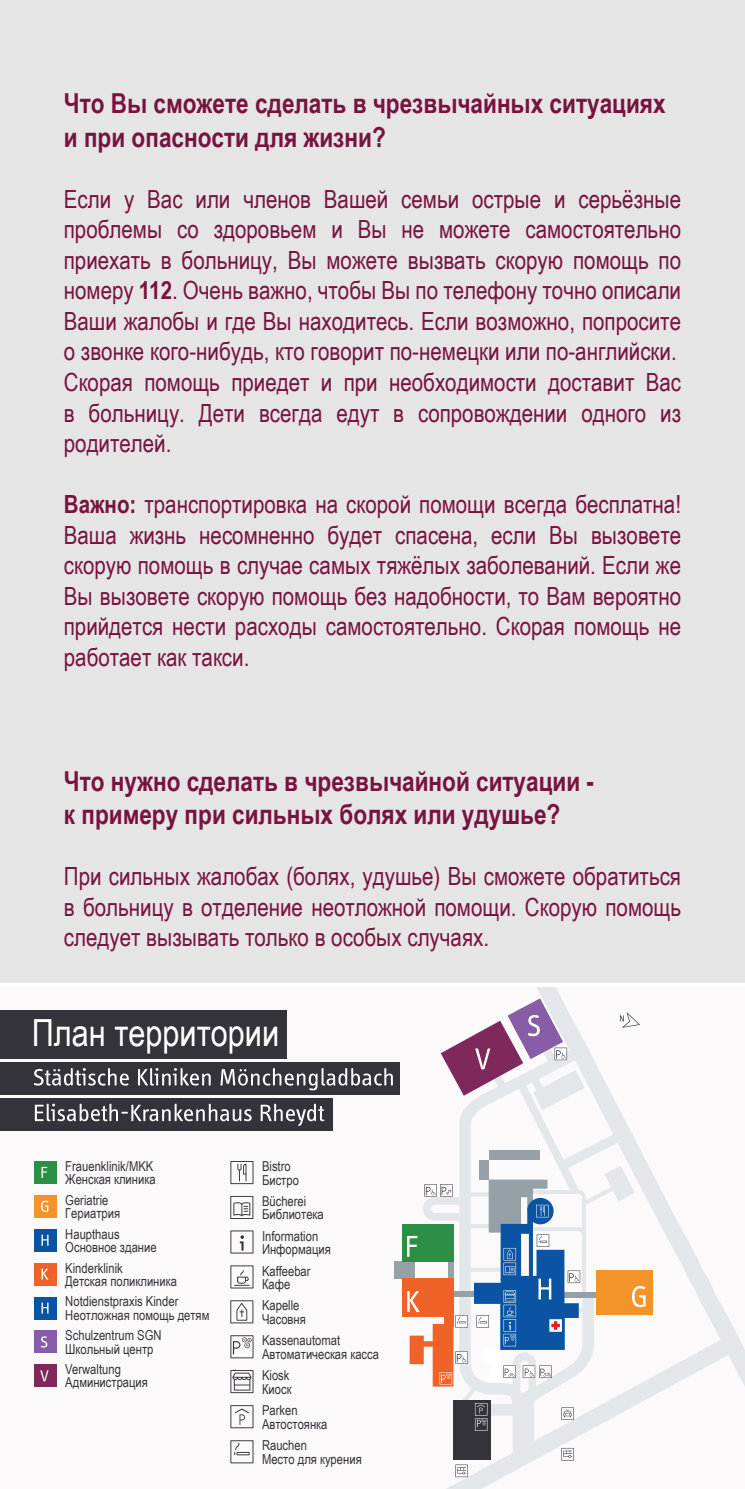
<style>
.page{position:relative;width:745px;height:1489px;background:#fff}
.page>*{position:absolute;margin:0;border:0;box-sizing:border-box;transform-origin:0 0}
.t1{font:37.25px "Arial Narrow";color:#fff}
.t2{font:700 27.5px/33.5px "Arial Narrow";color:#78133f}
.t3{font:25px/30.5px "Arial Narrow";color:#78133f;text-align:justify}
.t4{font:13.75px/13.8px "Arial Narrow";color:#35333a}
.s1{font-weight:700}
</style>
<div class="page">
<div style="left:0;top:0;width:744px;height:982px;background:#e5e5e5"></div>
<div style="left:0;top:987px;width:744px;height:501px;background:#fcf9fb"></div>
<div style="left:393px;top:1261px;width:21px;height:17px;background:#96a0a7"></div>
<svg style="left:537px;top:987px;width:194px;height:336px"></svg>
<svg style="left:448px;top:1323px;width:296px;height:165px"></svg>
<div style="left:401px;top:1224px;width:52px;height:37px;background:#2b8f47"></div>
<div style="left:402px;top:1278px;width:51px;height:39px;background:#ef6328"></div>
<div style="left:596px;top:1269px;width:56px;height:45px;background:#f5932b"></div>
<svg style="left:407px;top:998px;width:238px;height:478px"></svg>
<div style="left:0;top:1010px;width:286px;height:48px;background:#35333a"></div>
<div style="left:0;top:1062px;width:400px;height:32px;background:#35333a"></div>
<svg style="left:34px;top:1068px;width:95px;height:17px"></svg>
<svg style="left:138px;top:1068px;width:72px;height:17px"></svg>
<svg style="left:220px;top:1068px;width:172px;height:22px"></svg>
<div style="left:0;top:1097px;width:332px;height:33px;background:#35333a"></div>
<svg style="left:35px;top:1103px;width:216px;height:18px"></svg>
<svg style="left:260px;top:1103px;width:64px;height:22px"></svg>
<div style="left:34px;top:1364px;width:22px;height:22px;background:#7f285b"></div>
<svg style="left:40px;top:1370px;width:8px;height:11px"></svg>
<div style="left:34px;top:1330px;width:22px;height:23px;background:#875da7"></div>
<svg style="left:41px;top:1336px;width:6px;height:11px"></svg>
<div style="left:34px;top:1262px;width:22px;height:23px;background:#ef6328"></div>
<svg style="left:41px;top:1268px;width:7px;height:11px"></svg>
<div style="left:34px;top:1160px;width:22px;height:23px;background:#2b8f47"></div>
<svg style="left:41px;top:1166px;width:6px;height:11px"></svg>
<div style="left:34px;top:1194px;width:22px;height:23px;background:#f5932b"></div>
<svg style="left:41px;top:1200px;width:7px;height:11px"></svg>
<div style="left:34px;top:1228px;width:22px;height:23px;background:#0a54a3"></div>
<svg style="left:41px;top:1234px;width:7px;height:11px"></svg>
<div style="left:34px;top:1296px;width:22px;height:23px;background:#0a54a3"></div>
<svg style="left:41px;top:1302px;width:7px;height:11px"></svg>
<svg style="left:230px;top:1440px;width:23px;height:23px"></svg>
<svg style="left:230px;top:1370px;width:23px;height:22px"></svg>
<svg style="left:230px;top:1230px;width:23px;height:23px"></svg>
<svg style="left:230px;top:1335px;width:23px;height:23px"></svg>
<svg style="left:230px;top:1265px;width:23px;height:23px"></svg>
<svg style="left:230px;top:1161px;width:23px;height:22px"></svg>
<svg style="left:230px;top:1300px;width:23px;height:23px"></svg>
<svg style="left:230px;top:1195px;width:23px;height:23px"></svg>
<svg style="left:230px;top:1405px;width:23px;height:22px"></svg>
<p class="t2" style="left:64px;top:86px;width:603px">Что Вы сможете сделать в чрезвычайных ситуациях и при опасности для жизни?</p>
<p class="t3" style="left:64px;top:183px;width:618px">Если у Вас или членов Вашей семьи острые и серьёзные проблемы со здоровьем и Вы не можете самостоятельно приехать в больницу, Вы можете вызвать скорую помощь по номеру <span class="s1">112</span>. Очень важно, чтобы Вы по телефону точно описали Ваши жалобы и где Вы находитесь. Если возможно, попросите о звонке кого-нибудь, кто говорит по-немецки или по-английски.</p>
<p class="t3" style="left:64px;top:366px;width:618px">Скорая помощь приедет и при необходимости доставит Вас в больницу. Дети всегда едут в сопровождении одного из родителей.</p>
<p class="t3" style="left:64px;top:488px;width:618px"><span class="s1">Важно:</span> транспортировка на скорой помощи всегда бесплатна!<br>Ваша жизнь несомненно будет спасена, если Вы вызовете скорую помощь в случае самых тяжёлых заболеваний. Если же Вы вызовете скорую помощь без надобности, то Вам вероятно прийдется нести расходы самостоятельно. Скорая помощь не работает как такси.</p>
<p class="t2" style="left:64px;top:763px;width:531px">Что нужно сделать в чрезвычайной ситуации - к примеру при сильных болях или удушье?</p>
<p class="t3" style="left:64px;top:860px;width:618px">При сильных жалобах (болях, удушье) Вы сможете обратиться в больницу в отделение неотложной помощи. Скорую помощь следует вызывать только в особых случаях.</p>
<p class="t1" style="left:32px;top:1005px;width:249px">План территории</p>
<p class="t4" style="left:65px;top:1158px;width:92px">Frauenklinik/MKK<br>Женская клиника</p>
<p class="t4" style="left:65px;top:1192px;width:56px">Geriatrie<br>Гериатрия</p>
<p class="t4" style="left:65px;top:1226px;width:93px">Haupthaus<br>Основное здание</p>
<p class="t4" style="left:65px;top:1260px;width:113px">Kinderklinik<br>Детская поликлиника</p>
<p class="t4" style="left:65px;top:1294px;width:145px">Notdienstpraxis Kinder<br>Неотложная помощь детям</p>
<p class="t4" style="left:65px;top:1328px;width:98px">Schulzentrum SGN<br>Школьный центр</p>
<p class="t4" style="left:65px;top:1362px;width:84px">Verwaltung<br>Администрация</p>
<p class="t4" style="left:262px;top:1158px;width:38px">Bistro<br>Бистро</p>
<p class="t4" style="left:262px;top:1193px;width:63px">Bücherei<br>Библиотека</p>
<p class="t4" style="left:262px;top:1228px;width:70px">Information<br>Информация</p>
<p class="t4" style="left:262px;top:1263px;width:50px">Kaffeebar<br>Кафе</p>
<p class="t4" style="left:262px;top:1298px;width:45px">Kapelle<br>Часовня</p>
<p class="t4" style="left:262px;top:1332px;width:118px">Kassenautomat<br>Автоматическая касса</p>
<p class="t4" style="left:262px;top:1367px;width:31px">Kiosk<br>Киоск</p>
<p class="t4" style="left:262px;top:1402px;width:67px">Parken<br>Автостоянка</p>
<p class="t4" style="left:262px;top:1437px;width:101px">Rauchen<br>Место для курения</p>
</div>
